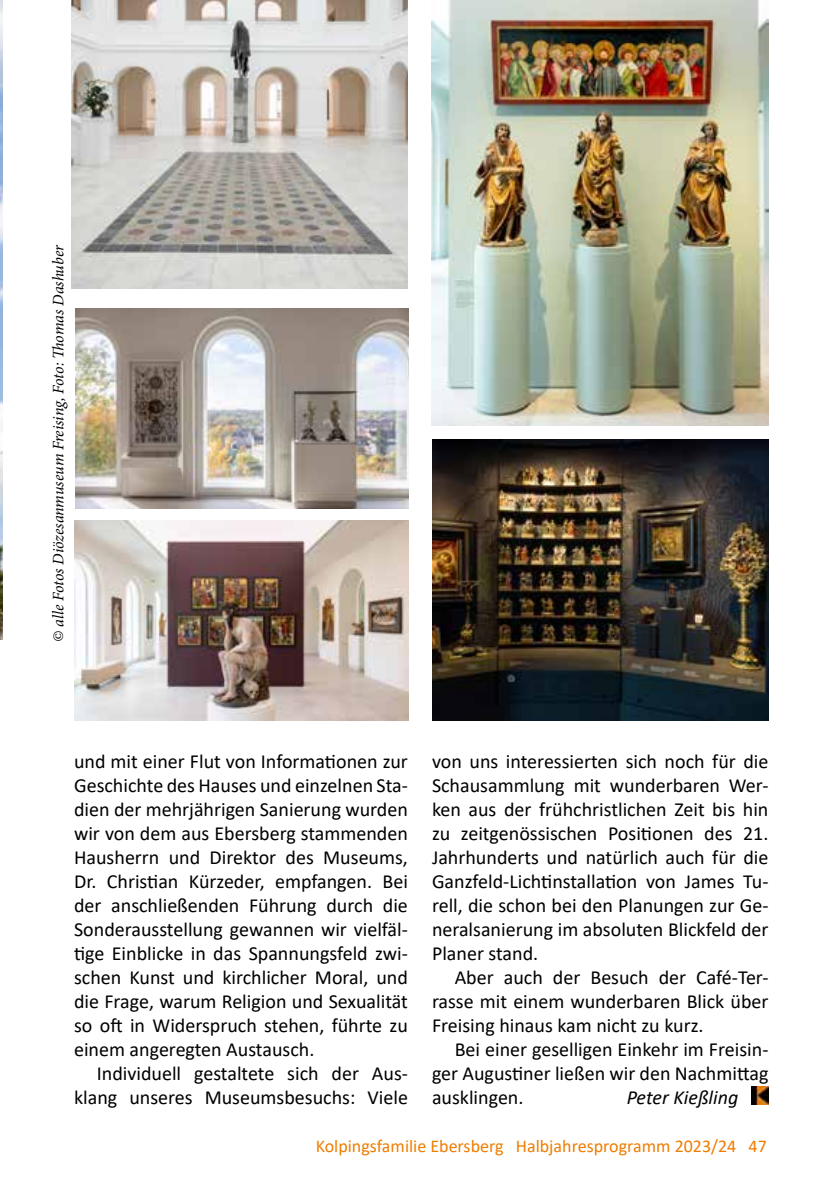
<style>
.page{position:relative;width:840px;height:1191px;background:#fff}
.page>*{position:absolute;margin:0;border:0;box-sizing:border-box;transform-origin:0 0}
.t1{font:20px/24px "Calibri";color:#000;text-align:justify}
.t2{font:italic 20px "Calibri";color:#000}
.t3{font:18px "Calibri";color:#ef7d00}
.t4{font:italic 16px "Minion Pro";letter-spacing:-.01em;color:#000}
</style>
<div class="page">
<img style="left:0;top:0;width:2px;height:639px">
<img style="left:751px;top:1086px;width:17px;height:18px">
<img style="left:72px;top:0;width:336px;height:288px">
<img style="left:74px;top:520px;width:334px;height:200px">
<img style="left:431px;top:0;width:337px;height:425px">
<img style="left:76px;top:308px;width:332px;height:200px">
<img style="left:432px;top:439px;width:336px;height:281px">
<p class="t4" style="left:47px;top:641px;width:398px;rotate:-90deg">© alle Fotos Diözesanmuseum Freising, Foto: Thomas Dashuber</p>
<p class="t1" style="left:74px;top:749px;width:335px">und mit einer Flut von Informationen zur Geschichte des Hauses und einzelnen Sta&shy;dien der mehrjährigen Sanierung wurden wir von dem aus Ebersberg stammenden Hausherrn und Direktor des Museums, Dr. Christian Kürzeder, empfangen. Bei der anschließenden Führung durch die Sonderausstellung gewannen wir vielfäl&shy;tige Einblicke in das Spannungsfeld zwi&shy;schen Kunst und kirchlicher Moral, und die Frage, warum Religion und Sexualität so oft in Widerspruch stehen, führte zu einem angeregten Austausch.</p>
<p class="t1" style="left:74px;top:1061px;width:335px;text-align:right">Individuell gestaltete sich der Aus&shy;klang unseres Museumsbesuchs: Viele</p>
<p class="t1" style="left:432px;top:749px;width:338px">von uns interessierten sich noch für die Schausammlung mit wunderbaren Wer&shy;ken aus der frühchristlichen Zeit bis hin zu zeitgenössischen Positionen des 21.<br>Jahrhunderts und natürlich auch für die Ganzfeld-Licht-installation von James Tu&shy;rell, die schon bei den Planungen zur Ge&shy;neralsanierung im absoluten Blickfeld der Planer stand.</p>
<p class="t1" style="left:432px;top:965px;width:338px;text-indent:23px">Aber auch der Besuch der Café-Ter&shy;rasse mit einem wunderbaren Blick über Freising hinaus kam nicht zu kurz.</p>
<p class="t1" style="left:432px;top:1037px;width:338px;text-indent:23px">Bei einer geselligen Einkehr im Freisin&shy;ger Augustiner ließen wir den Nachmittag ausklingen.</p>
<p class="t2" style="left:626px;top:1083px;width:113px">Peter Kießling</p>
<p class="t3" style="left:315px;top:1133px;width:452px">Kolpingsfamilie Ebersberg Halbjahresprogramm 2023/24 47</p>
</div>
